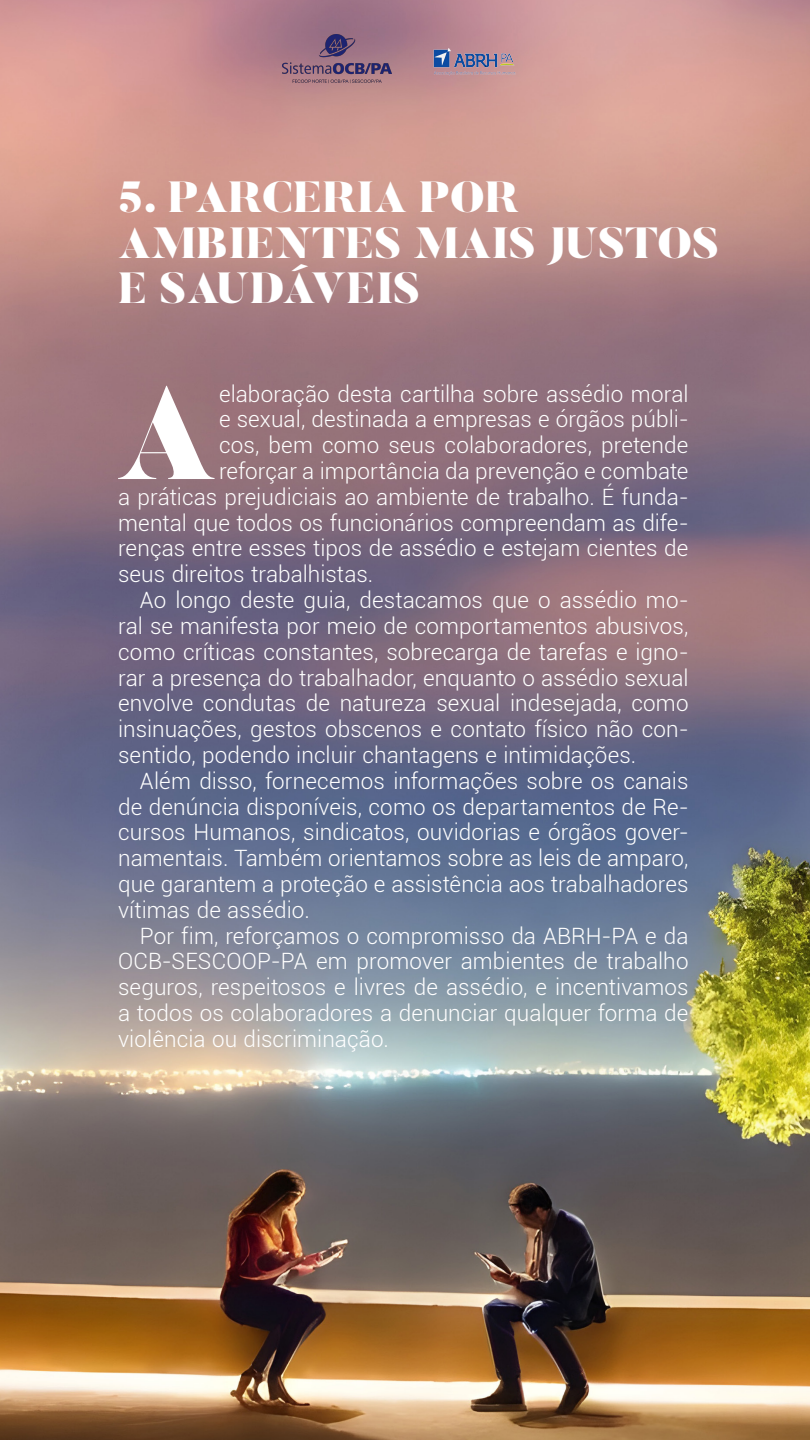
<style>
.page{position:relative;width:810px;height:1440px;background:#fff}
.page>*{position:absolute;margin:0;border:0;box-sizing:border-box;transform-origin:0 0}
.t1{font:900 132.45px "Butler";color:#fff}
.t2{font:900 43.35px/45.7px "Butler";color:#fff}
.t3{font:300 22.5px "Roboto";letter-spacing:.005em;color:#fff}
</style>
<div class="page">
<img style="left:0;top:0;width:810px;height:1440px">
<img style="left:282px;top:34px;width:110px;height:50px">
<img style="left:421px;top:43px;width:106px;height:38px">
<h2 class="t2" style="left:118px;top:176px;width:603px">5. PARCERIA POR<br>AMBIENTES MAIS JUSTOS<br>E SAUDÁVEIS</h2>
<h1 class="t1" style="left:115px;top:349px;width:102px">A</h1>
<p class="t3" style="left:219px;top:378px;width:471px">elaboração desta cartilha sobre assédio moral</p>
<p class="t3" style="left:219px;top:404px;width:471px">e sexual, destinada a empresas e órgãos públi-</p>
<p class="t3" style="left:219px;top:430px;width:471px">cos, bem como seus colaboradores, pretende</p>
<p class="t3" style="left:219px;top:455px;width:471px">reforçar a importância da prevenção e combate</p>
<p class="t3" style="left:118px;top:481px;width:572px">a práticas prejudiciais ao ambiente de trabalho. É funda-</p>
<p class="t3" style="left:118px;top:507px;width:572px">mental que todos os funcionários compreendam as dife-</p>
<p class="t3" style="left:118px;top:533px;width:572px">renças entre esses tipos de assédio e estejam cientes de</p>
<p class="t3" style="left:118px;top:559px;width:257px">seus direitos trabalhistas.</p>
<p class="t3" style="left:140px;top:585px;width:550px">Ao longo deste guia, destacamos que o assédio mo-</p>
<p class="t3" style="left:118px;top:610px;width:572px">ral se manifesta por meio de comportamentos abusivos,</p>
<p class="t3" style="left:118px;top:636px;width:572px">como críticas constantes, sobrecarga de tarefas e igno-</p>
<p class="t3" style="left:118px;top:662px;width:572px">rar a presença do trabalhador, enquanto o assédio sexual</p>
<p class="t3" style="left:118px;top:688px;width:572px">envolve condutas de natureza sexual indesejada, como</p>
<p class="t3" style="left:118px;top:714px;width:572px">insinuações, gestos obscenos e contato físico não con-</p>
<p class="t3" style="left:118px;top:739px;width:520px">sentido, podendo incluir chantagens e intimidações.</p>
<p class="t3" style="left:140px;top:765px;width:550px">Além disso, fornecemos informações sobre os canais</p>
<p class="t3" style="left:118px;top:791px;width:572px">de denúncia disponíveis, como os departamentos de Re-</p>
<p class="t3" style="left:118px;top:817px;width:572px">cursos Humanos, sindicatos, ouvidorias e órgãos gover-</p>
<p class="t3" style="left:118px;top:843px;width:572px">namentais. Também orientamos sobre as leis de amparo,</p>
<p class="t3" style="left:118px;top:868px;width:572px">que garantem a proteção e assistência aos trabalhadores</p>
<p class="t3" style="left:118px;top:894px;width:193px">vítimas de assédio.</p>
<p class="t3" style="left:140px;top:920px;width:550px">Por fim, reforçamos o compromisso da ABRH-PA e da</p>
<p class="t3" style="left:118px;top:946px;width:572px">OCB-SESCOOP-PA em promover ambientes de trabalho</p>
<p class="t3" style="left:118px;top:972px;width:572px">seguros, respeitosos e livres de assédio, e incentivamos</p>
<p class="t3" style="left:118px;top:997px;width:572px">a todos os colaboradores a denunciar qualquer forma de</p>
<p class="t3" style="left:118px;top:1023px;width:272px">violência ou discriminação.</p>
</div>
